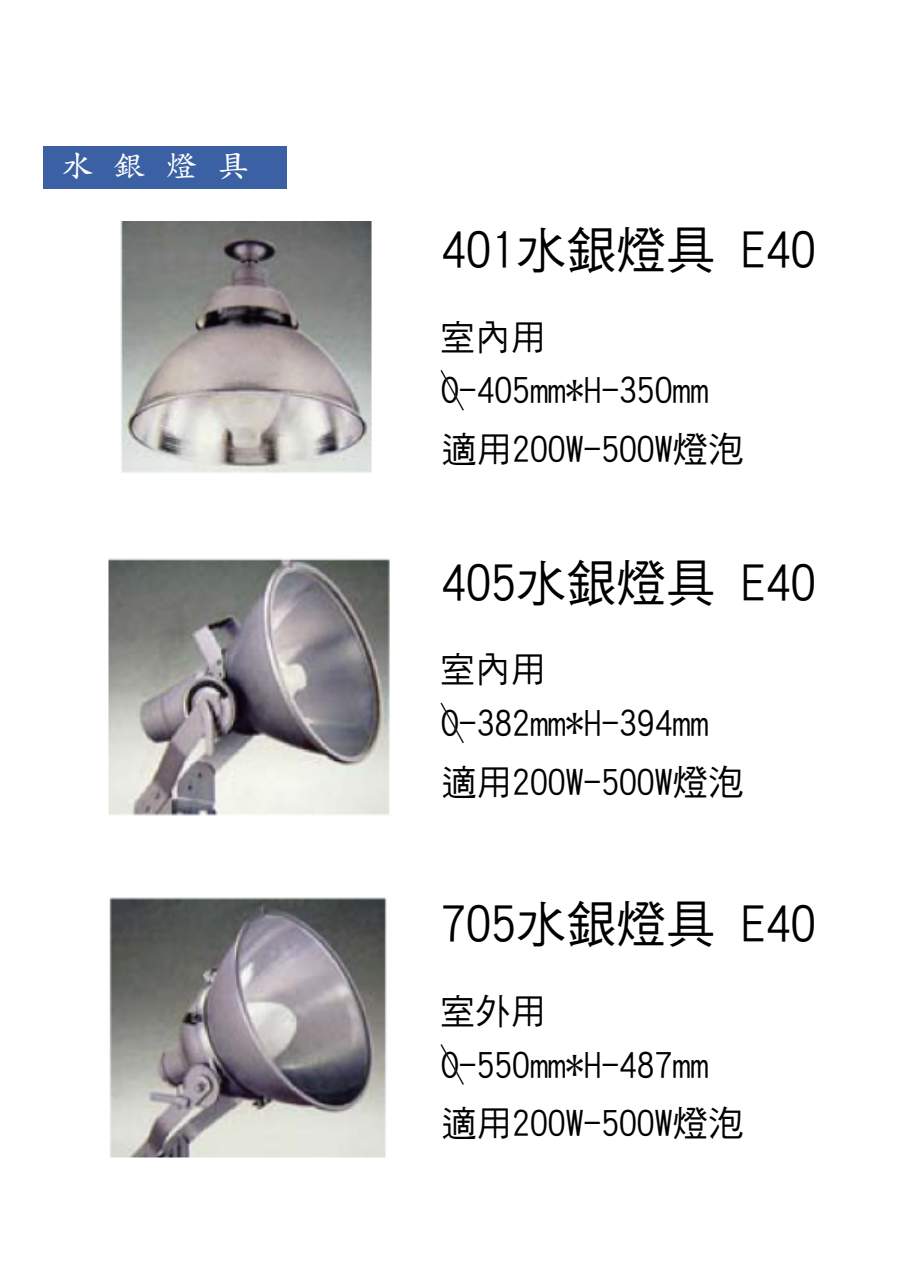
<style>
.page{position:relative;width:910px;height:1280px;background:#fff}
.page>*{position:absolute;margin:0;border:0;box-sizing:border-box;transform-origin:0 0}
.t1{font:49.95px "DF Hei W5 WIN BF";color:#000}
.t2{font:35.55px/53.8px "DF Hei W5 WIN BF";color:#000}
.t3{font:32.4px "DF Yuan Std W9 E Ten B5 H";color:#fff}
.t4{font:300 23.1px "Adobe Ming Std";color:#000}
</style>
<div class="page">
<div style="left:43px;top:146px;width:244px;height:43px;background:#3b61a4"></div>
<img style="left:108px;top:221px;width:282px;height:937px">
<svg style="left:440px;top:370px;width:24px;height:41px"></svg>
<svg style="left:440px;top:702px;width:24px;height:42px"></svg>
<svg style="left:440px;top:1044px;width:24px;height:41px"></svg>
<p class="t3" style="left:61px;top:149px;width:189px">水 銀 燈 具</p>
<h1 class="t1" style="left:441px;top:225px;width:376px">401水銀燈具 E40</h1>
<p class="t2" style="left:440px;top:310px;width:270px">室內用<br>O-405mm*H-350mm</p>
<p class="t2" style="left:441px;top:422px;width:304px">適用200W-500W燈泡</p>
<p class="t4" style="left:422px;top:336px;width:71px">室內用</p>
<h1 class="t1" style="left:441px;top:558px;width:376px">405水銀燈具 E40</h1>
<p class="t2" style="left:440px;top:642px;width:270px">室內用<br>O-382mm*H-394mm</p>
<p class="t2" style="left:441px;top:755px;width:304px">適用200W-500W燈泡</p>
<p class="t4" style="left:417px;top:664px;width:71px">室外用</p>
<h1 class="t1" style="left:441px;top:899px;width:376px">705水銀燈具 E40</h1>
<p class="t2" style="left:440px;top:984px;width:270px">室外用<br>O-550mm*H-487mm</p>
<p class="t2" style="left:441px;top:1097px;width:304px">適用200W-500W燈泡</p>
<p class="t4" style="left:423px;top:1001px;width:71px">室外用</p>
</div>
